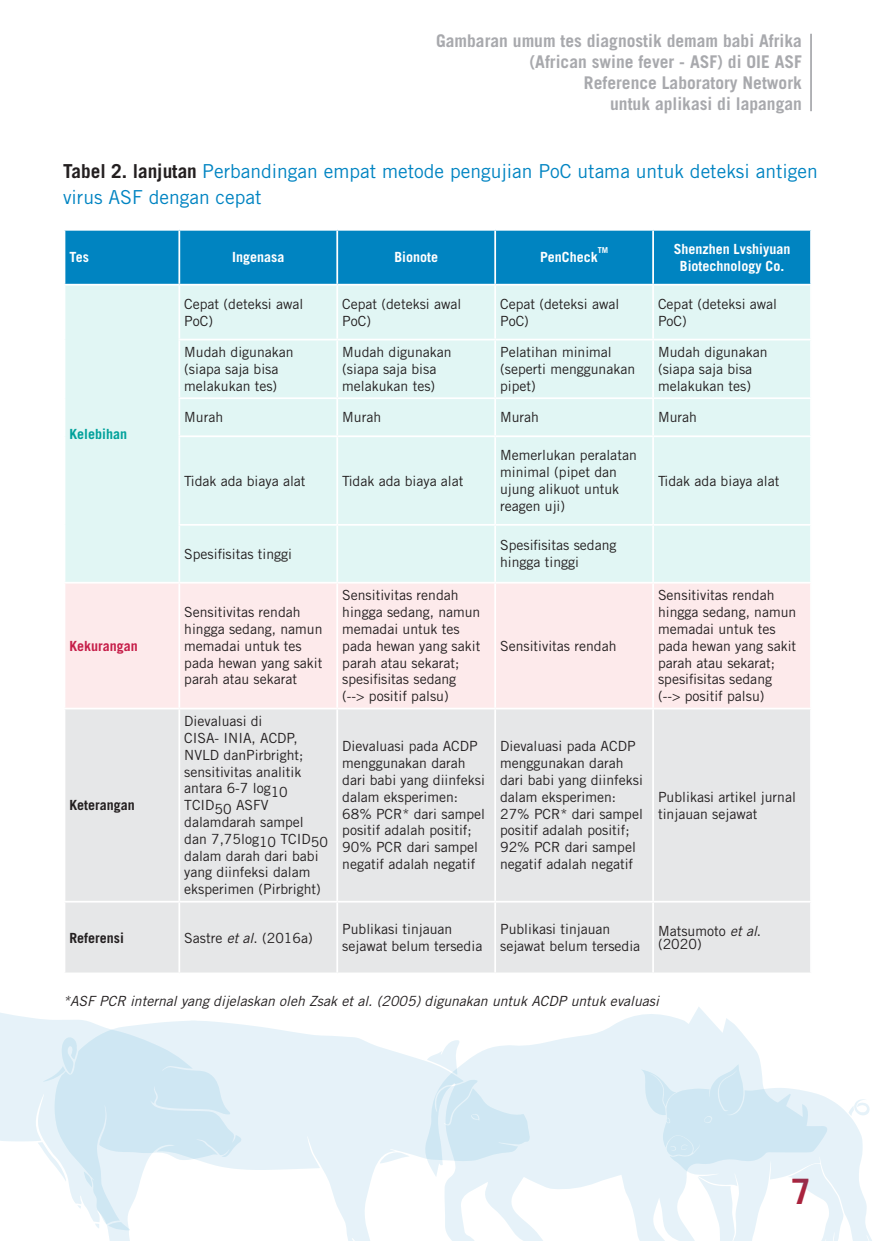
<style>
.page{position:relative;width:874px;height:1241px;background:#fff}
.page>*{position:absolute;margin:0;border:0;box-sizing:border-box;transform-origin:0 0}
.t1{font:700 35px "Trade Gothic LT Std";color:#a9233d}
.t2{font:19.25px/26.2px "Trade Gothic LT Std";color:#0084c2}
.t3{font:700 17.5px/21px "Trade Gothic LT Std";color:#a8a9ad;text-align:right}
.Table_Paragraph{font:14px/16.8px "Trade Gothic LT Std";color:#231f20}
.t4{font:italic 14px "Trade Gothic LT Std";color:#231f20}
.Table_Paragraph-2{font:700 14px/16.8px "Trade Gothic LT Std";color:#fff;text-align:center}
.Table_Paragraph-3{font:700 14px "Trade Gothic LT Std";color:#231f20}
.Table_Paragraph-4{font:700 14px "Trade Gothic LT Std";color:#c61e49}
.Table_Paragraph-5{font:700 14px "Trade Gothic LT Std";color:#00a19b}
.Table_Paragraph-6{font:700 8.22px "Trade Gothic LT Std";color:#fff}
.s1{font-weight:700;color:#231f20}
.s2{font-style:italic}
</style>
<div class="page">
<hr style="left:809px;top:34px;width:2px;height:77px;background:#a8a9ad">
<svg style="left:108px;top:1024px;width:315px;height:216px;fill:#e6f2f9"></svg>
<svg style="left:379px;top:1151px;width:30px;height:12px"></svg>
<svg style="left:828px;top:1099px;width:44px;height:141px"></svg>
<svg style="left:0;top:1013px;width:241px;height:220px"></svg>
<svg style="left:38px;top:1141px;width:28px;height:40px"></svg>
<svg style="left:108px;top:1221px;width:22px;height:9px"></svg>
<svg style="left:95px;top:1223px;width:4px;height:5px"></svg>
<svg style="left:77px;top:1204px;width:4px;height:4px"></svg>
<svg style="left:423px;top:1007px;width:405px;height:233px;fill:#e6f2f9"></svg>
<div style="left:65px;top:231px;width:744px;height:53px;background:#0084c1"></div>
<div style="left:65px;top:285px;width:744px;height:296px;background:#e1f6f4"></div>
<div style="left:65px;top:584px;width:744px;height:123px;background:#fdeaeb"></div>
<div style="left:65px;top:709px;width:744px;height:263px;background:#e6e7e8"></div>
<hr style="left:178px;top:338px;width:159px;height:2px;background:#fff">
<hr style="left:337px;top:338px;width:158px;height:2px;background:#fff">
<hr style="left:495px;top:338px;width:157px;height:2px;background:#fff">
<hr style="left:652px;top:338px;width:159px;height:2px;background:#fff">
<hr style="left:178px;top:397px;width:159px;height:2px;background:#fff">
<hr style="left:337px;top:397px;width:158px;height:2px;background:#fff">
<hr style="left:495px;top:397px;width:157px;height:2px;background:#fff">
<hr style="left:652px;top:397px;width:159px;height:2px;background:#fff">
<hr style="left:178px;top:435px;width:159px;height:2px;background:#fff">
<hr style="left:337px;top:435px;width:158px;height:2px;background:#fff">
<hr style="left:495px;top:435px;width:157px;height:2px;background:#fff">
<hr style="left:652px;top:435px;width:159px;height:2px;background:#fff">
<hr style="left:178px;top:524px;width:159px;height:1px;background:#fff">
<hr style="left:337px;top:524px;width:158px;height:1px;background:#fff">
<hr style="left:495px;top:524px;width:157px;height:1px;background:#fff">
<hr style="left:652px;top:524px;width:159px;height:1px;background:#fff">
<hr style="left:64px;top:900px;width:115px;height:2px;background:#fff">
<hr style="left:179px;top:900px;width:158px;height:2px;background:#fff">
<hr style="left:337px;top:900px;width:158px;height:2px;background:#fff">
<hr style="left:495px;top:900px;width:157px;height:2px;background:#fff">
<hr style="left:652px;top:900px;width:159px;height:2px;background:#fff">
<hr style="left:178px;top:231px;width:2px;height:53px;background:#fff">
<hr style="left:336px;top:231px;width:2px;height:53px;background:#fff">
<hr style="left:494px;top:231px;width:2px;height:53px;background:#fff">
<hr style="left:652px;top:231px;width:1px;height:53px;background:#fff">
<hr style="left:178px;top:285px;width:2px;height:53px;background:#fff">
<hr style="left:336px;top:285px;width:2px;height:53px;background:#fff">
<hr style="left:494px;top:285px;width:2px;height:53px;background:#fff">
<hr style="left:652px;top:285px;width:1px;height:53px;background:#fff">
<hr style="left:178px;top:340px;width:2px;height:57px;background:#fff">
<hr style="left:336px;top:340px;width:2px;height:57px;background:#fff">
<hr style="left:494px;top:340px;width:2px;height:57px;background:#fff">
<hr style="left:652px;top:340px;width:1px;height:57px;background:#fff">
<hr style="left:178px;top:399px;width:2px;height:36px;background:#fff">
<hr style="left:336px;top:399px;width:2px;height:36px;background:#fff">
<hr style="left:494px;top:399px;width:2px;height:36px;background:#fff">
<hr style="left:652px;top:399px;width:1px;height:36px;background:#fff">
<hr style="left:178px;top:437px;width:2px;height:87px;background:#fff">
<hr style="left:336px;top:437px;width:2px;height:87px;background:#fff">
<hr style="left:494px;top:437px;width:2px;height:87px;background:#fff">
<hr style="left:652px;top:437px;width:1px;height:87px;background:#fff">
<hr style="left:178px;top:525px;width:2px;height:56px;background:#fff">
<hr style="left:336px;top:525px;width:2px;height:56px;background:#fff">
<hr style="left:494px;top:525px;width:2px;height:56px;background:#fff">
<hr style="left:652px;top:525px;width:1px;height:56px;background:#fff">
<hr style="left:178px;top:583px;width:2px;height:124px;background:#fff">
<hr style="left:336px;top:583px;width:2px;height:124px;background:#fff">
<hr style="left:494px;top:583px;width:2px;height:124px;background:#fff">
<hr style="left:652px;top:583px;width:1px;height:124px;background:#fff">
<hr style="left:178px;top:709px;width:2px;height:191px;background:#fff">
<hr style="left:336px;top:709px;width:2px;height:191px;background:#fff">
<hr style="left:494px;top:709px;width:2px;height:191px;background:#fff">
<hr style="left:652px;top:709px;width:1px;height:191px;background:#fff">
<hr style="left:178px;top:902px;width:2px;height:70px;background:#fff">
<hr style="left:336px;top:902px;width:2px;height:70px;background:#fff">
<hr style="left:494px;top:902px;width:2px;height:70px;background:#fff">
<hr style="left:652px;top:902px;width:1px;height:70px;background:#fff">
<p class="t3" style="left:436px;top:30px;width:367px">Gambaran umum tes diagnostik demam babi Afrika (African swine fever - ASF) di OIE ASF<br>Reference Laboratory Network<br>untuk aplikasi di lapangan</p>
<p class="t2" style="left:63px;top:157px;width:756px"><span class="s1">Tabel 2. lanjutan</span> Perbandingan empat metode pengujian PoC utama untuk deteksi antigen virus ASF dengan cepat</p>
<p class="Table_Paragraph-6" style="left:597px;top:245px;width:12px">TM</p>
<p class="Table_Paragraph-2" style="left:673px;top:240px;width:118px">Shenzhen Lvshiyuan<br>Biotechnology Co.</p>
<p class="Table_Paragraph-2" style="left:69px;top:249px;width:21px">Tes</p>
<p class="Table_Paragraph-2" style="left:232px;top:249px;width:54px">Ingenasa</p>
<p class="Table_Paragraph-2" style="left:394px;top:249px;width:45px">Bionote</p>
<p class="Table_Paragraph-2" style="left:540px;top:249px;width:59px">PenCheck</p>
<p class="Table_Paragraph-5" style="left:69px;top:425px;width:59px">Kelebihan</p>
<p class="Table_Paragraph-4" style="left:69px;top:637px;width:70px">Kekurangan</p>
<p class="Table_Paragraph-3" style="left:69px;top:796px;width:67px">Keterangan</p>
<p class="Table_Paragraph" style="left:184px;top:295px;width:120px">Cepat (deteksi awal<br>PoC)</p>
<p class="Table_Paragraph" style="left:342px;top:295px;width:120px">Cepat (deteksi awal<br>PoC)</p>
<p class="Table_Paragraph" style="left:500px;top:295px;width:120px">Cepat (deteksi awal<br>PoC)</p>
<p class="Table_Paragraph" style="left:657px;top:295px;width:120px">Cepat (deteksi awal<br>PoC)</p>
<p class="Table_Paragraph" style="left:184px;top:343px;width:111px">Mudah digunakan (siapa saja bisa melakukan tes)</p>
<p class="Table_Paragraph" style="left:342px;top:343px;width:111px">Mudah digunakan (siapa saja bisa melakukan tes)</p>
<p class="Table_Paragraph" style="left:500px;top:343px;width:136px">Pelatihan minimal (seperti menggunakan pipet)</p>
<p class="Table_Paragraph" style="left:657px;top:343px;width:111px">Mudah digunakan (siapa saja bisa melakukan tes)</p>
<p class="Table_Paragraph" style="left:184px;top:408px;width:40px">Murah</p>
<p class="Table_Paragraph" style="left:342px;top:408px;width:40px">Murah</p>
<p class="Table_Paragraph" style="left:500px;top:408px;width:40px">Murah</p>
<p class="Table_Paragraph" style="left:657px;top:408px;width:40px">Murah</p>
<p class="Table_Paragraph" style="left:184px;top:472px;width:123px">Tidak ada biaya alat</p>
<p class="Table_Paragraph" style="left:342px;top:472px;width:123px">Tidak ada biaya alat</p>
<p class="Table_Paragraph" style="left:500px;top:447px;width:138px">Memerlukan peralatan minimal (pipet dan ujung alikuot untuk reagen uji)</p>
<p class="Table_Paragraph" style="left:184px;top:545px;width:109px">Spesifisitas tinggi</p>
<p class="Table_Paragraph" style="left:500px;top:536px;width:118px">Spesifisitas sedang hingga tinggi</p>
<p class="Table_Paragraph" style="left:184px;top:603px;width:140px">Sensitivitas rendah hingga sedang, namun memadai untuk tes pada hewan yang sakit parah atau sekarat</p>
<p class="Table_Paragraph" style="left:184px;top:712px;width:145px">Dievaluasi di<br>CISA- INIA, ACDP,<br>NVLD danPirbright; sensitivitas analitik antara 6-7 log10<br>TCID50 ASFV dalamdarah sampel dan 7,75log10 TCID50 dalam darah dari babi yang diinfeksi dalam eksperimen (Pirbright)</p>
<p class="Table_Paragraph" style="left:342px;top:586px;width:140px">Sensitivitas rendah hingga sedang, namun memadai untuk tes pada hewan yang sakit parah atau sekarat; spesifisitas sedang (--&gt; positif palsu)</p>
<p class="Table_Paragraph" style="left:500px;top:637px;width:118px">Sensitivitas rendah</p>
<p class="Table_Paragraph" style="left:342px;top:737px;width:144px">Dievaluasi pada ACDP menggunakan darah dari babi yang diinfeksi dalam eksperimen:<br>68% PCR* dari sampel positif adalah positif;<br>90% PCR dari sampel negatif adalah negatif</p>
<p class="Table_Paragraph" style="left:500px;top:737px;width:144px">Dievaluasi pada ACDP menggunakan darah dari babi yang diinfeksi dalam eksperimen:<br>27% PCR* dari sampel positif adalah positif;<br>92% PCR dari sampel negatif adalah negatif</p>
<p class="Table_Paragraph" style="left:657px;top:472px;width:123px">Tidak ada biaya alat</p>
<p class="Table_Paragraph" style="left:657px;top:586px;width:140px">Sensitivitas rendah hingga sedang, namun memadai untuk tes pada hewan yang sakit parah atau sekarat; spesifisitas sedang (--&gt; positif palsu)</p>
<p class="Table_Paragraph" style="left:657px;top:788px;width:139px">Publikasi artikel jurnal tinjauan sejawat</p>
<p class="Table_Paragraph-3" style="left:69px;top:928px;width:56px">Referensi</p>
<p class="Table_Paragraph" style="left:184px;top:928px;width:130px">Sastre <span class="s2">et al</span>. (2016a)</p>
<p class="Table_Paragraph" style="left:342px;top:920px;width:141px">Publikasi tinjauan sejawat belum tersedia</p>
<p class="Table_Paragraph" style="left:500px;top:920px;width:141px">Publikasi tinjauan sejawat belum tersedia</p>
<p class="Table_Paragraph" style="left:657px;top:924px;width:105px;line-height:12.6px">Matsumoto <span class="s2">et al</span>. (2020)</p>
<p class="t4" style="left:63px;top:992px;width:597px">*ASF PCR internal yang dijelaskan oleh Zsak et al. (2005) digunakan untuk ACDP untuk evaluasi</p>
<h1 class="t1" style="left:791px;top:1169px;width:21px">7</h1>
</div>
